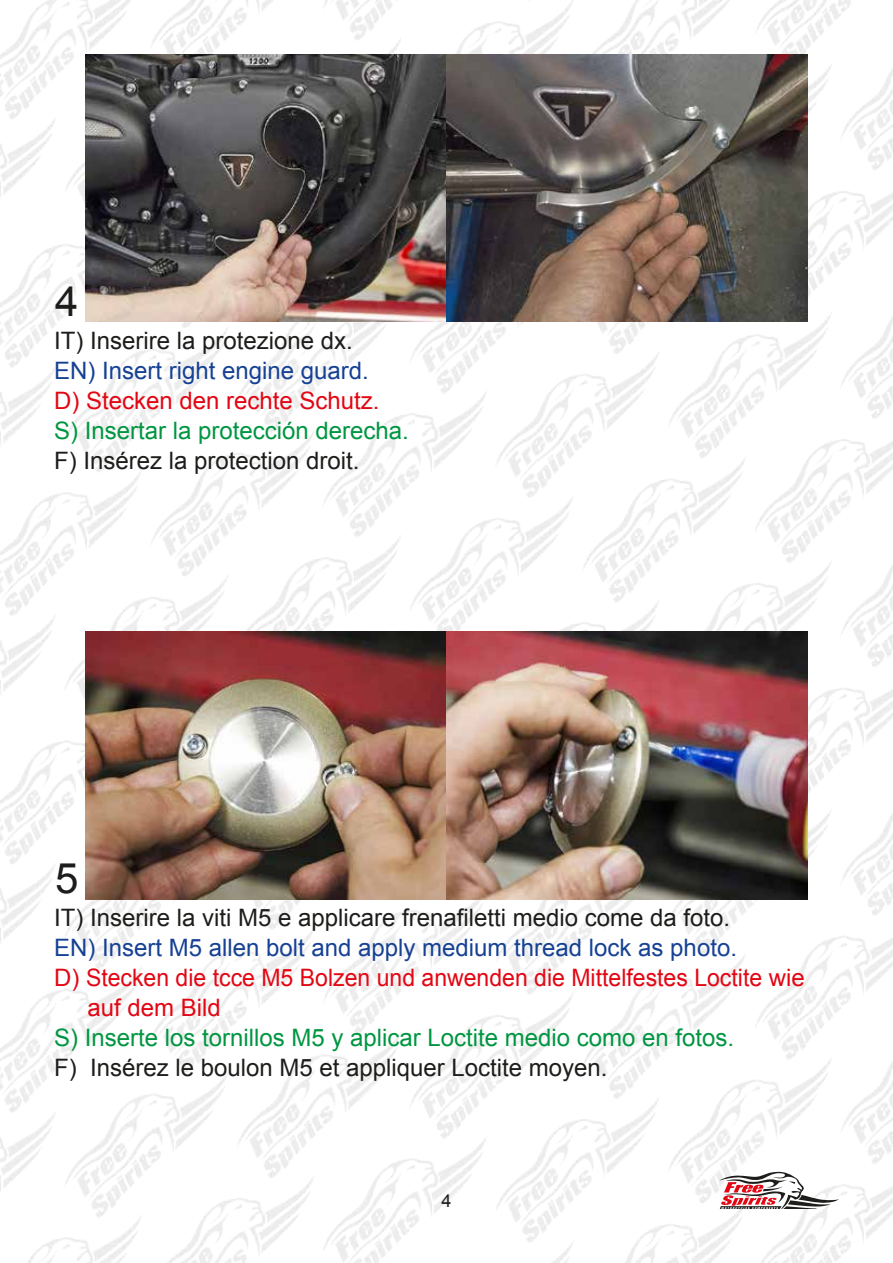
<style>
.page{position:relative;width:893px;height:1263px;background:#fff}
.page>*{position:absolute;margin:0;border:0;box-sizing:border-box;transform-origin:0 0}
.t1{font:42px "Arial";color:#1d1d1b}
.t2{font:24px "Arial";color:#1d1d1b}
.t3{font:24px/30px "Arial";color:#e30613}
.t4{font:24px "Arial";color:#009641}
.t5{font:24px "Arial";color:#164194}
.t6{font:18px "Arial";color:#1d1d1b}
</style>
<div class="page">
<img style="left:0;top:0;width:893px;height:1262px">
<svg style="left:719px;top:1172px;width:120px;height:37px"></svg>
<img style="left:85px;top:54px;width:723px;height:268px">
<img style="left:85px;top:631px;width:723px;height:268px">
<h1 class="t1" style="left:55px;top:274px;width:25px">4</h1>
<p class="t2" style="left:54px;top:325px;width:300px">IT) Inserire la protezione dx.</p>
<p class="t5" style="left:54px;top:355px;width:316px">EN) Insert right engine guard.</p>
<p class="t3" style="left:54px;top:386px;width:327px">D) Stecken den rechte Schutz.</p>
<p class="t4" style="left:54px;top:415px;width:356px">S) Insertar la protección derecha.</p>
<p class="t2" style="left:54px;top:445px;width:307px">F) Insérez la protection droit.</p>
<h1 class="t1" style="left:55px;top:851px;width:25px">5</h1>
<p class="t2" style="left:54px;top:902px;width:678px">IT) Inserire la viti M5 e applicare frenafiletti medio come da foto.</p>
<p class="t5" style="left:54px;top:932px;width:684px">EN) Insert M5 allen bolt and apply medium thread lock as photo.</p>
<p class="t3" style="left:87px;top:963px;width:719px;text-indent:-33px">D) Stecken die tcce M5 Bolzen und anwenden die Mittelfestes Loctite wie auf dem Bild</p>
<p class="t4" style="left:54px;top:1022px;width:682px">S) Inserte los tornillos M5 y aplicar Loctite medio como en fotos.</p>
<p class="t2" style="left:54px;top:1052px;width:555px">F) Insérez le boulon M5 et appliquer Loctite moyen.</p>
<p class="t6" style="left:441px;top:1189px;width:12px">4</p>
</div>
